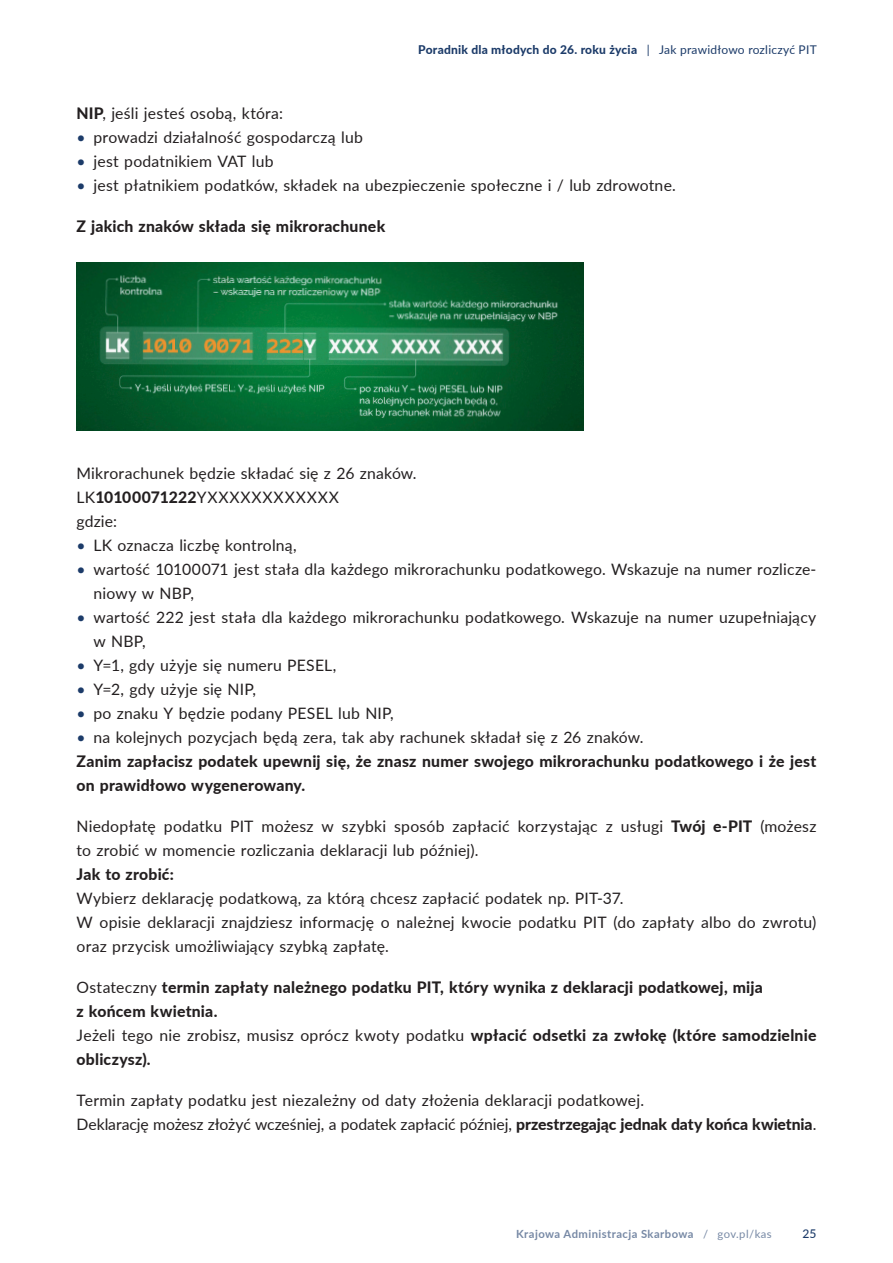
<style>
.page{position:relative;width:893px;height:1263px;background:#fff}
.page>*{position:absolute;margin:0;border:0;box-sizing:border-box;transform-origin:0 0}
.TXT_1{font:15.75px/24px "Lato";letter-spacing:.015em;color:#231f20}
.TXT_1_od__4{font:800 15.75px/24px "Lato";letter-spacing:.015em;color:#231f20}
.TXT_1_od__4-2{font:15.75px/24px "Lato";letter-spacing:.015em;color:#231f20}
.TXT_1-2{font:800 15.75px "Lato";letter-spacing:.015em;color:#231f20}
.TXT_1-3{font:15.75px "Lato";letter-spacing:-.005em;color:#231f20}
.WYL_1{font:15.75px "Lato";letter-spacing:.015em;color:#231f20}
.WYL_1-2{font:800 15.75px "Lato";letter-spacing:.015em;color:#231f20}
.WYL_1-3{font:15.75px "Lato";letter-spacing:.05em;color:#231f20}
.t1{font:800 12px "Lato";letter-spacing:.02em;color:#1c3b69}
.t2{font:500 12px "Lato";color:#1c3b69}
.t3{font:700 11.25px "Lato";letter-spacing:.04em;color:#7789a5}
.s1{font-weight:400}
.s2{font-weight:800}
.s3{color:#1c3b69}
</style>
<div class="page">
<img style="left:77px;top:262px;width:506px;height:169px">
<p class="t1" style="left:418px;top:41px;width:400px">Poradnik dla młodych do 26. roku życia <span class="s1">| Jak prawidłowo rozliczyć PIT</span></p>
<p class="WYL_1" style="left:77px;top:102px;width:208px"><span class="s2">NIP</span>, jeśli jesteś osobą, która:</p>
<p class="TXT_1" style="left:77px;top:125px;width:288px"><span class="s3">•</span> prowadzi działalność gospodarczą lub</p>
<p class="TXT_1" style="left:77px;top:149px;width:199px"><span class="s3">•</span> jest podatnikiem VAT lub</p>
<p class="TXT_1" style="left:77px;top:173px;width:601px"><span class="s3">•</span> jest płatnikiem podatków, składek na ubezpieczenie społeczne i / lub zdrowotne.</p>
<p class="WYL_1-2" style="left:77px;top:215px;width:310px">Z jakich znaków składa się mikrorachunek</p>
<p class="WYL_1" style="left:77px;top:462px;width:342px">Mikrorachunek będzie składać się z 26 znaków.</p>
<p class="WYL_1-3" style="left:77px;top:486px;width:264px">LK<span class="s2">10100071222</span>YXXXXXXXXXXXX</p>
<p class="WYL_1" style="left:77px;top:510px;width:42px">gdzie:</p>
<p class="TXT_1" style="left:77px;top:533px;width:222px"><span class="s3">•</span> LK oznacza liczbę kontrolną,</p>
<p class="TXT_1" style="left:94px;top:557px;width:724px;text-indent:-17px"><span class="s3">•</span> wartość 10100071 jest stała dla każdego mikrorachunku podatkowego. Wskazuje na numer rozlicze&shy;niowy w NBP,</p>
<p class="TXT_1" style="left:94px;top:605px;width:724px;text-indent:-17px"><span class="s3">•</span> wartość 222 jest stała dla każdego mikrorachunku podatkowego. Wskazuje na numer uzupełniający w NBP,</p>
<p class="TXT_1" style="left:77px;top:653px;width:261px"><span class="s3">•</span> Y=1, gdy użyje się numeru PESEL,</p>
<p class="TXT_1" style="left:77px;top:677px;width:181px"><span class="s3">•</span> Y=2, gdy użyje się NIP,</p>
<p class="TXT_1" style="left:77px;top:701px;width:319px"><span class="s3">•</span> po znaku Y będzie podany PESEL lub NIP,</p>
<p class="TXT_1" style="left:77px;top:725px;width:568px"><span class="s3">•</span> na kolejnych pozycjach będą zera, tak aby rachunek składał się z 26 znaków.</p>
<p class="TXT_1_od__4" style="left:77px;top:749px;width:741px">Zanim zapłacisz podatek upewnij się, że znasz numer swojego mikrorachunku podatkowego i że jest on prawidłowo wygenerowany.</p>
<p class="TXT_1" style="left:77px;top:814px;width:741px">Niedopłatę podatku PIT możesz w szybki sposób zapłacić korzystając z usługi <span class="s2">Twój e-PIT</span> (możesz to zrobić w momencie rozliczania deklaracji lub później).</p>
<p class="TXT_1-2" style="left:77px;top:862px;width:99px">Jak to zrobić:</p>
<p class="TXT_1" style="left:77px;top:886px;width:548px">Wybierz deklarację podatkową, za którą chcesz zapłacić podatek np. PIT-37.</p>
<p class="TXT_1_od__4-2" style="left:77px;top:910px;width:741px">W opisie deklaracji znajdziesz informację o należnej kwocie podatku PIT (do zapłaty albo do zwrotu) oraz przycisk umożliwiający szybką zapłatę.</p>
<p class="TXT_1-2" style="left:77px;top:975px;width:688px"><span class="s1">Ostateczny</span> termin zapłaty należnego podatku PIT, który wynika z deklaracji podatkowej, mija</p>
<p class="TXT_1-2" style="left:77px;top:999px;width:142px">z końcem kwietnia.</p>
<p class="TXT_1_od__4" style="left:77px;top:1023px;width:741px"><span class="s1">Jeżeli tego nie zrobisz, musisz oprócz kwoty podatku</span> wpłacić odsetki za zwłokę (które samodzielnie obliczysz).</p>
<p class="TXT_1" style="left:77px;top:1088px;width:569px">Termin zapłaty podatku jest niezależny od daty złożenia deklaracji podatkowej.</p>
<p class="TXT_1-3" style="left:77px;top:1113px;width:741px">Deklarację możesz złożyć wcześniej, a podatek zapłacić później, <span class="s2">przestrzegając jednak daty końca kwietnia</span>.</p>
<p class="t3" style="left:516px;top:1225px;width:257px">Krajowa Administracja Skarbowa <span class="s1">/ gov.pl/kas</span></p>
<p class="t2" style="left:802px;top:1225px;width:16px">25</p>
</div>
